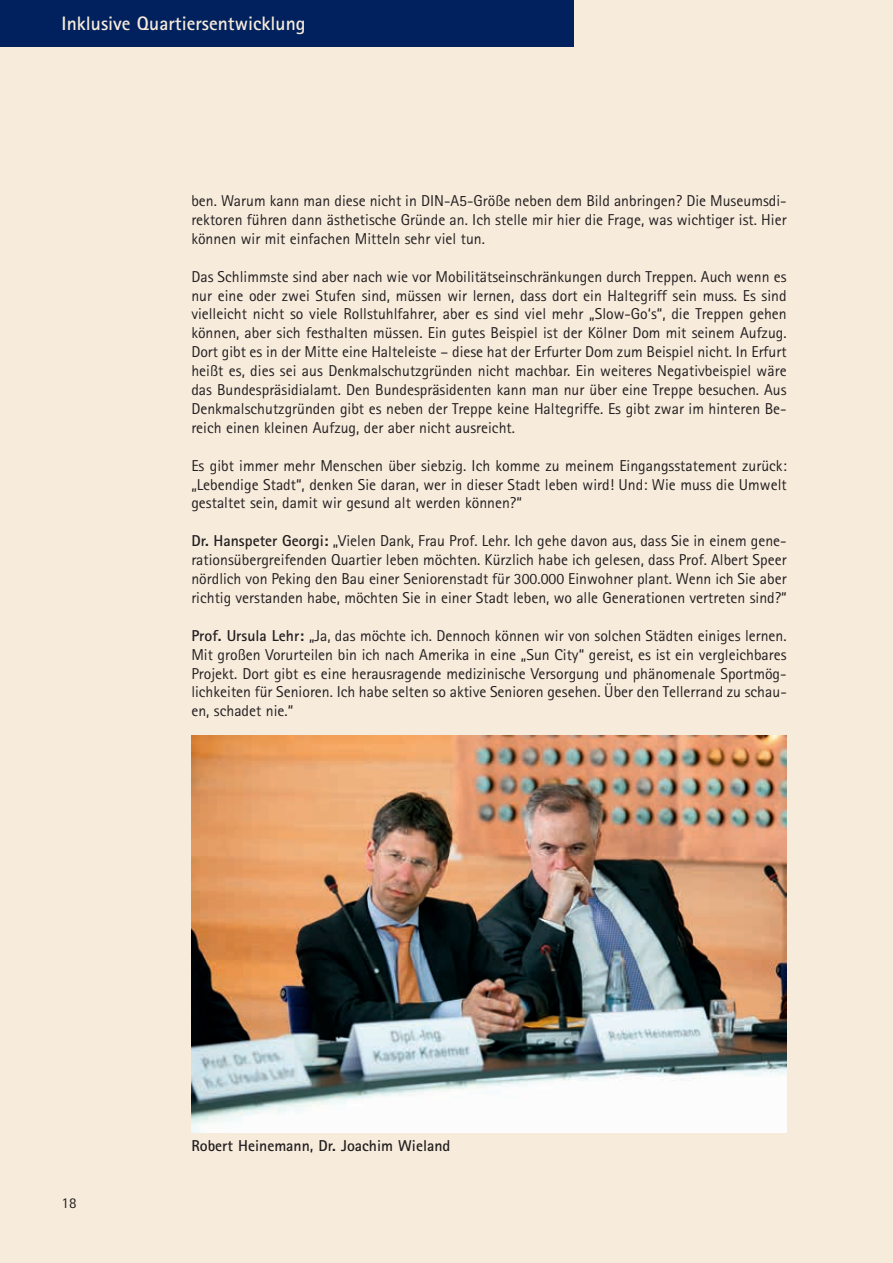
<style>
.page{position:relative;width:893px;height:1263px;background:#f7ebdc}
.page>*{position:absolute;margin:0;border:0;box-sizing:border-box;transform-origin:0 0}
.t1{font:700 19.5px "Rotis Sans Serif";color:#f7ebdc}
.t2{font:15.75px/18.9px "Rotis Sans Serif";color:#231f20;text-align:justify}
.t3{font:700 15.75px "Rotis Sans Serif";color:#231f20}
.t4{font:15px "Rotis Sans Serif";color:#231f20}
.s1{font-weight:700}
</style>
<div class="page">
<div style="left:0;top:0;width:574px;height:47px;background:#00215d"></div>
<img style="left:191px;top:735px;width:596px;height:397px">
<p class="t1" style="left:62px;top:11px;width:245px">Inklusive Quartiersentwicklung</p>
<p class="t2" style="left:191px;top:191px;width:597px">ben. Warum kann man diese nicht in DIN-A5-Größe neben dem Bild anbringen? Die Museumsdi&shy;rektoren führen dann ästhetische Gründe an. Ich stelle mir hier die Frage, was wichtiger ist. Hier können wir mit einfachen Mitteln sehr viel tun.</p>
<p class="t2" style="left:191px;top:267px;width:597px">Das Schlimmste sind aber nach wie vor Mobilitätseinschränkungen durch Treppen. Auch wenn es nur eine oder zwei Stufen sind, müssen wir lernen, dass dort ein Haltegriff sein muss. Es sind vielleicht nicht so viele Rollstuhlfahrer, aber es sind viel mehr „Slow-Go‘s“, die Treppen gehen können, aber sich festhalten müssen. Ein gutes Beispiel ist der Kölner Dom mit seinem Aufzug.<br>Dort gibt es in der Mitte eine Halteleiste – diese hat der Erfurter Dom zum Beispiel nicht. In Erfurt heißt es, dies sei aus Denkmalschutzgründen nicht machbar. Ein weiteres Negativbeispiel wäre das Bundespräsidialamt. Den Bundespräsidenten kann man nur über eine Treppe besuchen. Aus Denkmalschutzgründen gibt es neben der Treppe keine Haltegriffe. Es gibt zwar im hinteren Be&shy;reich einen kleinen Aufzug, der aber nicht ausreicht.</p>
<p class="t2" style="left:191px;top:456px;width:597px">Es gibt immer mehr Menschen über siebzig. Ich komme zu meinem Eingangsstatement zurück: „Lebendige Stadt“, denken Sie daran, wer in dieser Stadt leben wird! Und: Wie muss die Umwelt gestaltet sein, damit wir gesund alt werden können?“</p>
<p class="t2" style="left:191px;top:531px;width:597px"><span class="s1">Dr. Hanspeter Georgi:</span> „Vielen Dank, Frau Prof. Lehr. Ich gehe davon aus, dass Sie in einem gene&shy;rationsübergreifenden Quartier leben möchten. Kürzlich habe ich gelesen, dass Prof. Albert Speer nördlich von Peking den Bau einer Seniorenstadt für 300.000 Einwohner plant. Wenn ich Sie aber richtig verstanden habe, möchten Sie in einer Stadt leben, wo alle Generationen vertreten sind?“</p>
<p class="t2" style="left:191px;top:626px;width:597px"><span class="s1">Prof. Ursula Lehr:</span> „Ja, das möchte ich. Dennoch können wir von solchen Städten einiges lernen.<br>Mit großen Vorurteilen bin ich nach Amerika in eine „Sun City“ gereist, es ist ein vergleichbares Projekt. Dort gibt es eine herausragende medizinische Versorgung und phänomenale Sportmög&shy;lichkeiten für Senioren. Ich habe selten so aktive Senioren gesehen. Über den Tellerrand zu schau&shy;en, schadet nie.“</p>
<p class="t4" style="left:62px;top:1194px;width:16px">18</p>
<p class="t3" style="left:191px;top:1136px;width:261px">Robert Heinemann, Dr. Joachim Wieland</p>
</div>
